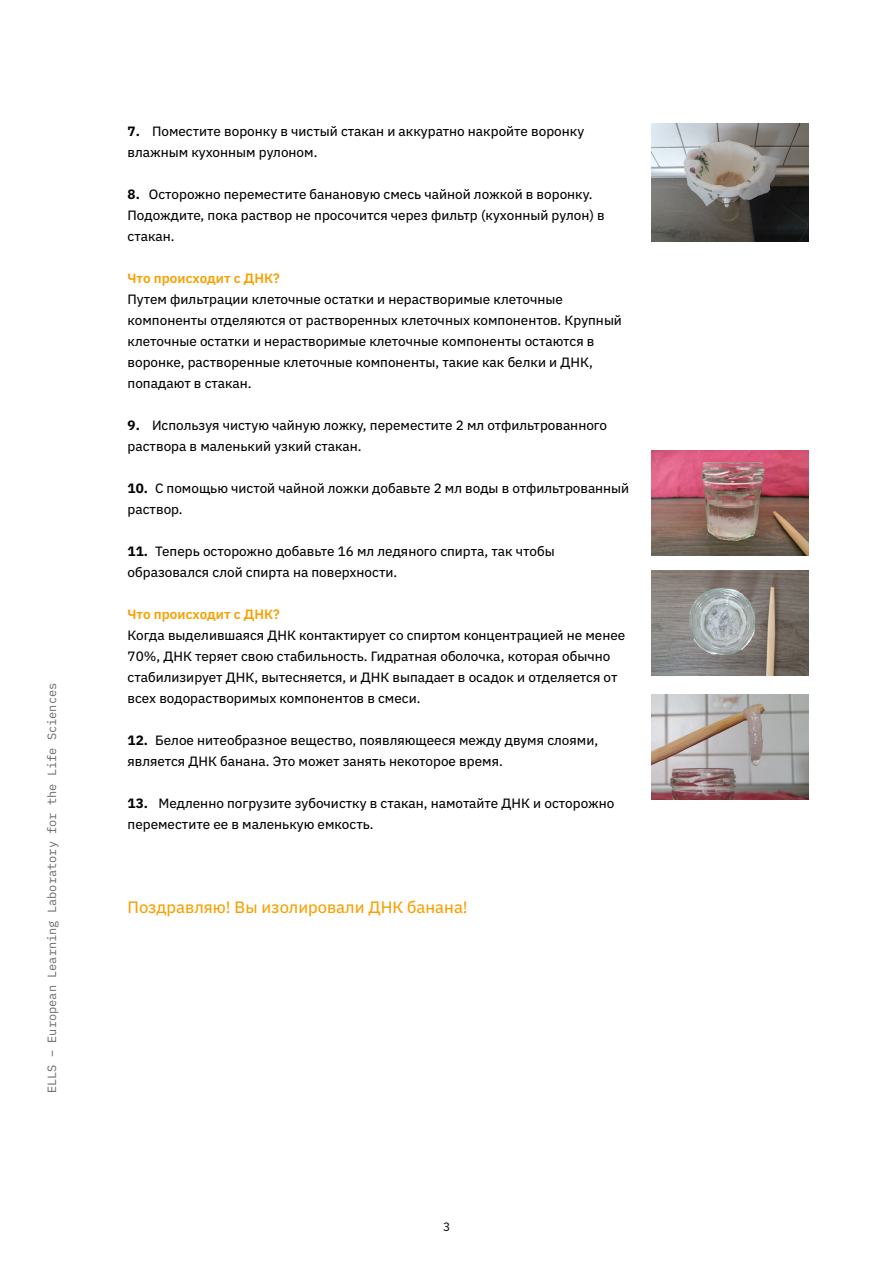
<style>
.page{position:relative;width:893px;height:1263px;background:#fff}
.page>*{position:absolute;margin:0;border:0;box-sizing:border-box;transform-origin:0 0}
.t1{font:16.5px "IBM Plex Sans Text";color:#f7a000}
.t2{font:13.5px/21px "IBM Plex Sans Text";color:#000}
.t3{font:600 13.5px "IBM Plex Sans";color:#f7a000}
.t4{font:12px "IBM Plex Mono";color:#656a6b}
.t5{font:12px "IBM Plex Sans";color:#000}
.s1{font-family:"IBM Plex Sans";font-weight:700}
</style>
<div class="page">
<img style="left:651px;top:123px;width:157px;height:118px">
<img style="left:651px;top:450px;width:157px;height:105px">
<img style="left:651px;top:571px;width:157px;height:105px">
<img style="left:651px;top:694px;width:157px;height:105px">
<p class="t4" style="left:43px;top:1093px;width:412px;rotate:-90deg">ELLS – European Learning Laboratory for the Life Sciences</p>
<p class="t2" style="left:128px;top:120px;width:458px"><span class="s1">7.</span> Поместите воронку в чистый стакан и аккуратно накройте воронку влажным кухонным рулоном.</p>
<p class="t2" style="left:128px;top:183px;width:479px"><span class="s1">8.</span> Осторожно переместите банановую смесь чайной ложкой в воронку.<br>Подождите, пока раствор не просочится через фильтр (кухонный рулон) в стакан.</p>
<p class="t3" style="left:128px;top:268px;width:154px">Что происходит с ДНК?</p>
<p class="t2" style="left:128px;top:288px;width:496px">Путем фильтрации клеточные остатки и нерастворимые клеточные компоненты отделяются от растворенных клеточных компонентов. Крупный клеточные остатки и нерастворимые клеточные компоненты остаются в воронке, растворенные клеточные компоненты, такие как белки и ДНК, попадают в стакан.</p>
<p class="t2" style="left:128px;top:414px;width:481px"><span class="s1">9.</span> Используя чистую чайную ложку, переместите 2 мл отфильтрованного раствора в маленький узкий стакан.</p>
<p class="t2" style="left:128px;top:477px;width:503px"><span class="s1">10.</span> С помощью чистой чайной ложки добавьте 2 мл воды в отфильтрованный раствор.</p>
<p class="t2" style="left:128px;top:540px;width:429px"><span class="s1">11.</span> Теперь осторожно добавьте 16 мл ледяного спирта, так чтобы образовался слой спирта на поверхности.</p>
<p class="t3" style="left:128px;top:604px;width:154px">Что происходит с ДНК?</p>
<p class="t2" style="left:128px;top:624px;width:499px">Когда выделившаяся ДНК контактирует со спиртом концентрацией не менее 70%, ДНК теряет свою стабильность. Гидратная оболочка, которая обычно стабилизирует ДНК, вытесняется, и ДНК выпадает в осадок и отделяется от всех водорастворимых компонентов в смеси.</p>
<p class="t2" style="left:128px;top:729px;width:472px"><span class="s1">12.</span> Белое нитеобразное вещество, появляющееся между двумя слоями, является ДНК банана. Это может занять некоторое время.</p>
<p class="t2" style="left:128px;top:792px;width:488px"><span class="s1">13.</span> Медленно погрузите зубочистку в стакан, намотайте ДНК и осторожно переместите ее в маленькую емкость.</p>
<p class="t1" style="left:128px;top:895px;width:342px">Поздравляю! Вы изолировали ДНК банана!</p>
<p class="t5" style="left:443px;top:1217px;width:9px">3</p>
</div>
